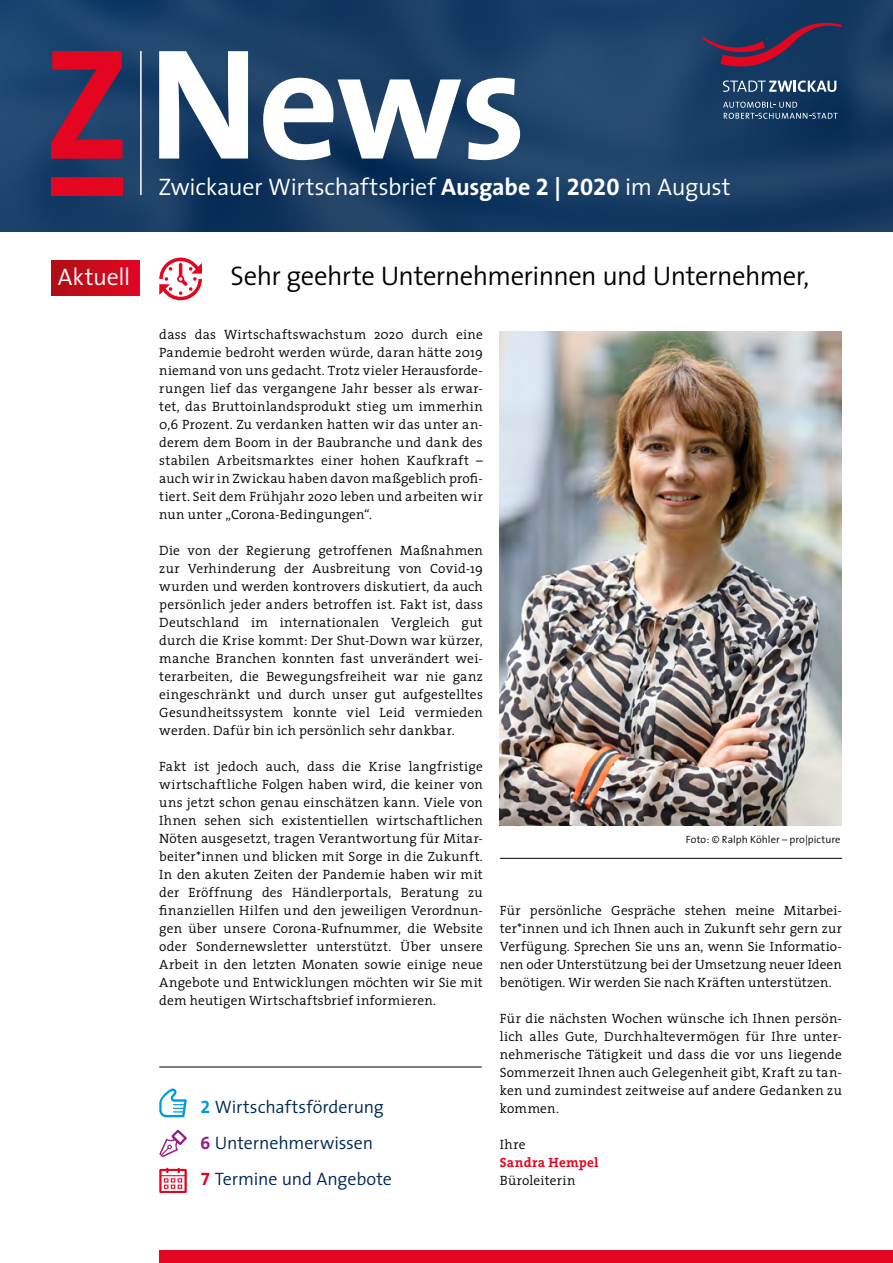
<style>
.page{position:relative;width:893px;height:1263px;background:#fff}
.page>*{position:absolute;margin:0;border:0;box-sizing:border-box;transform-origin:0 0}
.t1{font:700 159px "The Sans";color:#fff}
.t2{font:300 27px "The Sans";letter-spacing:-.02em;color:#000}
.t3{font:300 24px "The Sans";letter-spacing:-.015em;color:#fff}
.t4{font:300 18px/36px "The Sans";letter-spacing:-.005em;color:#002851}
.t5{font:300 13.5px/18px "The Serif";letter-spacing:.015em;color:#000;text-align:justify}
.t6{font:700 13.5px "The Serif";letter-spacing:.015em;color:#e40521}
.t7{font:300 10.5px "The Sans";letter-spacing:.005em;color:#000}
.s1{font-weight:700}
.s2{font-family:"The Sans Bold Expert";font-weight:400}
.s3{font-family:"The Sans Bold Expert";font-weight:400;color:#009adf}
.s4{font-family:"The Sans Bold Expert";font-weight:400;color:#951b81}
.s5{font-family:"The Sans Bold Expert";font-weight:400;color:#e40521}
</style>
<div class="page">
<img style="left:0;top:0;width:893px;height:231px">
<div style="left:159px;top:1251px;width:734px;height:12px;background:#e40521"></div>
<svg style="left:51px;top:51px;width:71px;height:108px;background:#8c2042"></svg>
<div style="left:51px;top:177px;width:71px;height:18px;background:#e40521"></div>
<svg style="left:723px;top:102px;width:115px;height:17px;background:#395879"></svg>
<svg style="left:702px;top:23px;width:140px;height:43px;background:#3c2e54"></svg>
<svg style="left:723px;top:80px;width:113px;height:12px"></svg>
<hr style="left:140px;top:51px;width:2px;height:144px;background:#fff">
<svg style="left:159px;top:258px;width:43px;height:42px"></svg>
<div style="left:51px;top:260px;width:88px;height:35px;background:linear-gradient(to right,#ae0f16,#e20621)"></div>
<svg style="left:159px;top:1088px;width:28px;height:29px"></svg>
<svg style="left:159px;top:1168px;width:28px;height:25px"></svg>
<svg style="left:159px;top:1129px;width:28px;height:28px"></svg>
<hr style="left:159px;top:1066px;width:323px;height:1px;background:#000">
<img style="left:500px;top:331px;width:342px;height:494px">
<hr style="left:500px;top:858px;width:342px;height:1px;background:#000">
<h3 class="t3" style="left:58px;top:257px;width:74px">Aktuell</h3>
<h1 class="t1" style="left:148px;top:-28px;width:380px">News</h1>
<h3 class="t3" style="left:158px;top:167px;width:574px">Zwickauer Wirtschaftsbrief <span class="s1">Ausgabe</span> <span class="s2">2</span> <span class="s1">|</span> <span class="s2">2020</span> im August</h3>
<h2 class="t2" style="left:231px;top:254px;width:580px">Sehr geehrte Unternehmerinnen und Unternehmer,</h2>
<p class="t5" style="left:159px;top:325px;width:325px">dass das Wirtschaftswachstum 2020 durch eine Pandemie bedroht werden würde, daran hätte 2019 niemand von uns gedacht. Trotz vieler Herausforde&shy;rungen lief das vergangene Jahr besser als erwar&shy;tet, das Bruttoinlandsprodukt stieg um immerhin 0,6 Prozent. Zu verdanken hatten wir das unter an&shy;derem dem Boom in der Baubranche und dank des stabilen Arbeitsmarktes einer hohen Kaufkraft – auch wir in Zwickau haben davon maßgeblich profi&shy;tiert. Seit dem Frühjahr 2020 leben und arbeiten wir nun unter „Corona-Bedingungen“.</p>
<p class="t5" style="left:159px;top:541px;width:325px">Die von der Regierung getroffenen Maßnahmen zur Verhinderung der Ausbreitung von Covid-19 wurden und werden kontrovers diskutiert, da auch persönlich jeder anders betroffen ist. Fakt ist, dass Deutschland im internationalen Vergleich gut durch die Krise kommt: Der Shut-Down war kürzer, manche Branchen konnten fast unverändert wei&shy;terarbeiten, die Bewegungsfreiheit war nie ganz eingeschränkt und durch unser gut aufgestelltes Gesundheitssystem konnte viel Leid vermieden werden. Dafür bin ich persönlich sehr dankbar.</p>
<p class="t5" style="left:159px;top:757px;width:325px">Fakt ist jedoch auch, dass die Krise langfristige wirtschaftliche Folgen haben wird, die keiner von uns jetzt schon genau einschätzen kann. Viele von Ihnen sehen sich existentiellen wirtschaftlichen Nöten ausgesetzt, tragen Verantwortung für Mitar&shy;beiter*innen und blicken mit Sorge in die Zukunft.<br>In den akuten Zeiten der Pandemie haben wir mit der Eröffnung des Händlerportals, Beratung zu finanziellen Hilfen und den jeweiligen Verordnun&shy;gen über unsere Corona-Rufnummer, die Website oder Sondernewsletter unterstützt. Über unsere Arbeit in den letzten Monaten sowie einige neue Angebote und Entwicklungen möchten wir Sie mit dem heutigen Wirtschaftsbrief informieren.</p>
<h3 class="t4" style="left:201px;top:1088px;width:193px"><span class="s3">2</span> Wirtschaftsförderung<br><span class="s4">6</span> Unternehmerwissen<br><span class="s5">7</span> Termine und Angebote</h3>
<p class="t7" style="left:686px;top:831px;width:156px">Foto: © Ralph Köhler – pro|picture</p>
<p class="t5" style="left:500px;top:901px;width:343px">Für persönliche Gespräche stehen meine Mitarbei&shy;ter*innen und ich Ihnen auch in Zukunft sehr gern zur Verfügung. Sprechen Sie uns an, wenn Sie Informatio&shy;nen oder Unterstützung bei der Umsetzung neuer Ideen benötigen. Wir werden Sie nach Kräften unterstützen.</p>
<p class="t5" style="left:500px;top:1009px;width:343px">Für die nächsten Wochen wünsche ich Ihnen persön&shy;lich alles Gute, Durchhaltevermögen für Ihre unter&shy;nehmerische Tätigkeit und dass die vor uns liegende Sommerzeit Ihnen auch Gelegenheit gibt, Kraft zu tan&shy;ken und zumindest zeitweise auf andere Gedanken zu kommen.</p>
<p class="t5" style="left:500px;top:1135px;width:27px">Ihre</p>
<p class="t6" style="left:500px;top:1151px;width:100px">Sandra Hempel</p>
<p class="t5" style="left:500px;top:1171px;width:77px">Büroleiterin</p>
</div>
